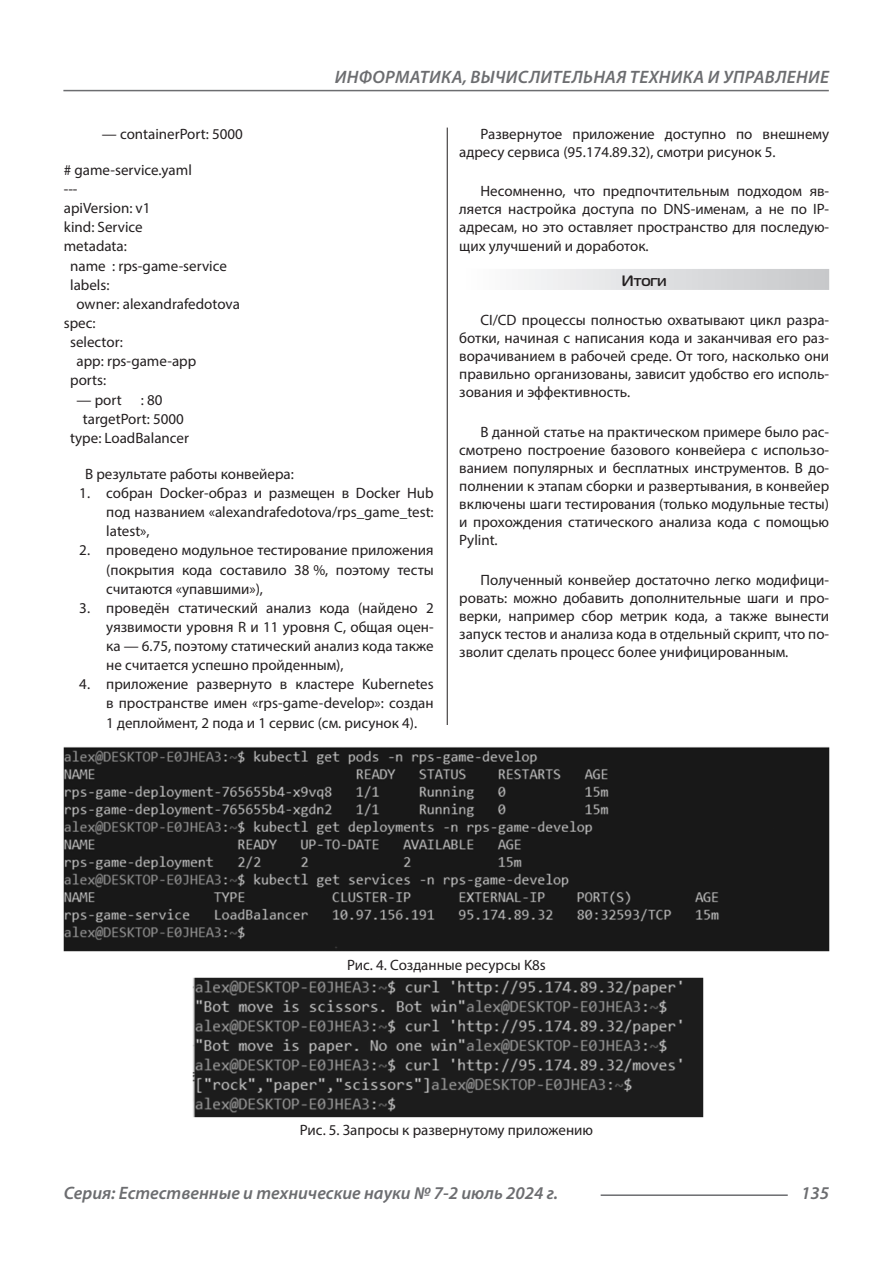
<style>
.page{position:relative;width:893px;height:1263px;background:#fff}
.page>*{position:absolute;margin:0;border:0;box-sizing:border-box;transform-origin:0 0}
.t1{font:italic 600 18px "Myriad Pro";letter-spacing:.005em;color:#6c6d70}
.Статья_текст{font:15px/18.1px "Myriad Pro";color:#231f20;text-align:justify}
.Статья_подзаголовок{font:700 15px "Magistral C";color:#231f20}
</style>
<div class="page">
<hr style="left:447px;top:128px;width:1px;height:1007px;background:#231f20">
<hr style="left:63px;top:90px;width:766px;height:1px;background:#6c6d70">
<hr style="left:601px;top:1194px;width:187px;height:2px;background:#6c6d70">
<div style="left:459px;top:269px;width:370px;height:21px;background:linear-gradient(to right,#fefeff,#c6c8ca)"></div>
<img style="left:64px;top:745px;width:765px;height:207px">
<img style="left:193px;top:977px;width:510px;height:140px">
<div style="left:439px;top:725px;width:13px;height:20px;background:#fff"></div>
<p class="t1" style="left:335px;top:66px;width:496px">ИНФОРМАТИКА, ВЫЧИСЛИТЕЛЬНАЯ ТЕХНИКА И УПРАВЛЕНИЕ</p>
<p class="Статья_текст" style="left:102px;top:124px;width:142px">— containerPort: 5000</p>
<p class="Статья_текст" style="left:64px;top:161px;width:130px"># game-service.yaml</p>
<p class="Статья_текст" style="left:64px;top:180px;width:15px">---</p>
<p class="Статья_текст" style="left:64px;top:199px;width:88px">apiVersion: v1</p>
<p class="Статья_текст" style="left:64px;top:218px;width:81px">kind: Service</p>
<p class="Статья_текст" style="left:64px;top:237px;width:65px">metadata:</p>
<p class="Статья_текст" style="left:70px;top:256px;width:158px">name : rps-game-service</p>
<p class="Статья_текст" style="left:70px;top:275px;width:41px">labels:</p>
<p class="Статья_текст" style="left:76px;top:294px;width:165px">owner: alexandrafedotova</p>
<p class="Статья_текст" style="left:64px;top:314px;width:33px">spec:</p>
<p class="Статья_текст" style="left:70px;top:333px;width:54px">selector:</p>
<p class="Статья_текст" style="left:76px;top:352px;width:121px">app: rps-game-app</p>
<p class="Статья_текст" style="left:70px;top:371px;width:38px">ports:</p>
<p class="Статья_текст" style="left:76px;top:390px;width:47px">— port</p>
<p class="Статья_текст" style="left:141px;top:390px;width:23px">: 80</p>
<p class="Статья_текст" style="left:83px;top:409px;width:102px">targetPort: 5000</p>
<p class="Статья_текст" style="left:70px;top:428px;width:120px">type: LoadBalancer</p>
<p class="Статья_текст" style="left:85px;top:465px;width:210px">В результате работы конвейера:</p>
<p class="Статья_текст" style="left:106px;top:483px;width:329px;line-height:19.2px;text-indent:-27px">1. собран Docker-образ и размещен в Docker Hub под названием «alexandrafedotova/rps_game_test: latest»,</p>
<p class="Статья_текст" style="left:106px;top:541px;width:329px;line-height:19.2px;text-indent:-27px">2. проведено модульное тестирование приложения (покрытия кода составило 38 %, поэтому тесты считаются «упавшими»),</p>
<p class="Статья_текст" style="left:106px;top:598px;width:329px;line-height:19.2px;text-indent:-27px">3. проведён статический анализ кода (найдено 2 уязвимости уровня R и 11 уровня C, общая оцен&shy;ка — 6.75, поэтому статический анализ кода также не считается успешно пройденным),</p>
<p class="Статья_текст" style="left:106px;top:674px;width:329px;line-height:19.2px;text-indent:-27px">4. приложение развернуто в кластере Kubernetes в пространстве имен «rps-game-develop»: создан 1 деплоймент, 2 пода и 1 сервис (см. рисунок 4).</p>
<p class="Статья_текст" style="left:459px;top:124px;width:371px;text-indent:21px">Развернутое приложение доступно по внешнему адресу сервиса (95.174.89.32), смотри рисунок 5.</p>
<p class="Статья_текст" style="left:459px;top:182px;width:371px;text-indent:21px">Несомненно, что предпочтительным подходом яв&shy;ляется настройка доступа по DNS-именам, а не по IP&shy;адресам, но это оставляет пространство для последую&shy;щих улучшений и доработок.</p>
<p class="Статья_подзаголовок" style="left:622px;top:271px;width:46px">Итоги</p>
<p class="Статья_текст" style="left:459px;top:311px;width:371px;text-indent:21px">CI/CD процессы полностью охватывают цикл разра&shy;ботки, начиная с написания кода и заканчивая его раз&shy;ворачиванием в рабочей среде. От того, насколько они правильно организованы, зависит удобство его исполь&shy;зования и эффективность.</p>
<p class="Статья_текст" style="left:459px;top:422px;width:371px;text-indent:21px">В данной статье на практическом примере было рас&shy;смотрено построение базового конвейера с использо&shy;ванием популярных и бесплатных инструментов. В до&shy;полнении к этапам сборки и развертывания, в конвейер включены шаги тестирования (только модульные тесты) и прохождения статического анализа кода с помощью Pylint.</p>
<p class="Статья_текст" style="left:459px;top:570px;width:371px;text-indent:21px">Полученный конвейер достаточно легко модифици&shy;ровать: можно добавить дополнительные шаги и про&shy;верки, например сбор метрик кода, а также вынести запуск тестов и анализа кода в отдельный скрипт, что по&shy;зволит сделать процесс более унифицированным.</p>
<p class="Статья_текст" style="left:347px;top:955px;width:200px">Рис. 4. Созданные ресурсы K8s</p>
<p class="Статья_текст" style="left:300px;top:1121px;width:295px">Рис. 5. Запросы к развернутому приложению</p>
<p class="t1" style="left:64px;top:1182px;width:496px">Серия: Естественные и технические науки № 7-2 июль 2024 г.</p>
<p class="t1" style="left:801px;top:1182px;width:30px">135</p>
</div>
